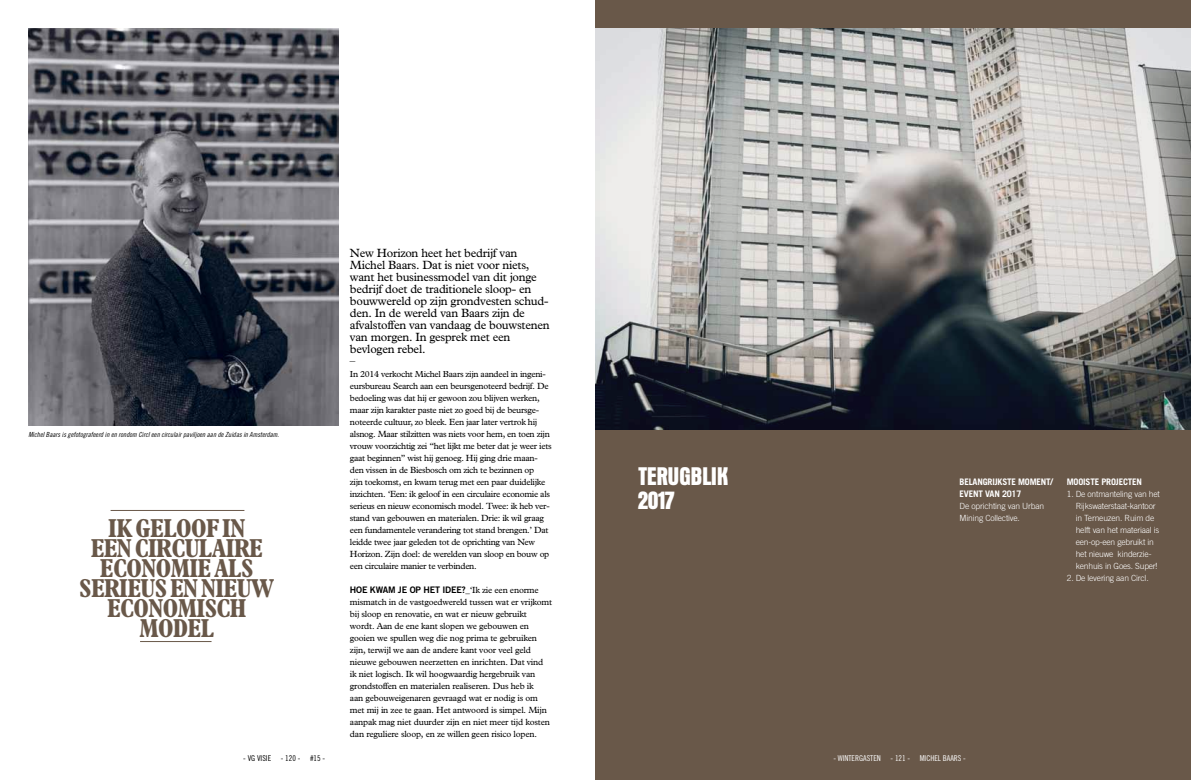
<style>
.page{position:relative;width:1191px;height:780px;background:#fff}
.page>*{position:absolute;margin:0;border:0;box-sizing:border-box;transform-origin:0 0}
.t1{font:700 condensed 26.1px/20px "M Plantin";letter-spacing:-.02em;color:#695849;text-align:center}
.t2{font:700 condensed 25.9px/24px "Aurora BT";letter-spacing:-.02em;color:#fff}
.t3{font:12px/12px "M Plantin";letter-spacing:-.02em;color:#000}
.t4{font:11px "M Plantin";color:#000}
.t5{font:9px/12px "M Plantin";letter-spacing:-.03em;color:#000}
.t6{font:700 9px/12px "Trade Gothic";letter-spacing:-.02em;color:#fff}
.t7{font:9px "Trade Gothic Bold Two";letter-spacing:-.02em;color:#000}
.t8{font:300 8.5px/12px "Trade Gothic";letter-spacing:-.02em;color:#fff}
.t9{font:8px "Trade Gothic Cond Eighteen";color:#fff}
.t10{font:8px "Trade Gothic Cond Eighteen";color:#000}
.t11{font:7px "Trade Gothic Cond Eighteen Obl";color:#000}
.s1{font-family:"M Plantin"}
</style>
<div class="page">
<div style="left:595px;top:0;width:596px;height:780px;background:#695849"></div>
<img style="left:596px;top:28px;width:595px;height:401px">
<img style="left:28px;top:28px;width:310px;height:397px">
<hr style="left:140px;top:641px;width:71px;height:1px;background:#695849">
<hr style="left:111px;top:510px;width:133px;height:1px;background:#695849">
<p class="t11" style="left:28px;top:430px;width:252px">Michel Baars is gefotografeerd in en rondom Circl een circulair paviljoen aan de Zuidas in Amsterdam.</p>
<h1 class="t1" style="left:79px;top:517px;width:197px">IK GELOOF IN<br>EEN CIRCULAIRE<br>ECONOMIE ALS<br>SERIEUS EN NIEUW<br>ECONOMISCH<br>MODEL</h1>
<p class="t3" style="left:350px;top:247px;width:201px">New Horizon heet het bedrijf van Michel Baars. Dat is niet voor niets, want het businessmodel van dit jonge bedrijf doet de traditionele sloop- en bouwwereld op zijn grondvesten schud&shy;den. In de wereld van Baars zijn de afvalstoffen van vandaag de bouwstenen van morgen. In gesprek met een bevlogen rebel.</p>
<p class="t4" style="left:350px;top:349px;width:7px">_</p>
<p class="t5" style="left:350px;top:368px;width:203px">In 2014 verkocht Michel Baars zijn aandeel in ingeni&shy;eursbureau Search aan een beursgenoteerd bedrijf. De bedoeling was dat hij er gewoon zou blijven werken, maar zijn karakter paste niet zo goed bij de beursge&shy;noteerde cultuur, zo bleek. Een jaar later vertrok hij alsnog. Maar stilzitten was niets voor hem, en toen zijn vrouw voorzichtig zei “het lijkt me beter dat je weer iets gaat beginnen” wist hij genoeg. Hij ging drie maan&shy;den vissen in de Biesbosch om zich te bezinnen op<br>zijn toekomst, en kwam terug met een paar duidelijke inzichten. ‘Een: ik geloof in een circulaire economie als serieus en nieuw economisch model. Twee: ik heb ver&shy;stand van gebouwen en materialen. Drie: ik wil graag een fundamentele verandering tot stand brengen.’ Dat leidde twee jaar geleden tot de oprichting van New Horizon. Zijn doel: de werelden van sloop en bouw op een circulaire manier te verbinden.</p>
<p class="t7" style="left:350px;top:584px;width:190px">HOE KWAM JE OP H ET IDEE?_<span class="s1">‘Ik zie een enorme</span></p>
<p class="t5" style="left:350px;top:596px;width:204px">mismatch in de vastgoedwereld tussen wat er vrijkomt bij sloop en renovatie, en wat er nieuw gebruikt wordt. Aan de ene kant slopen we gebouwen en gooien we spullen weg die nog prima te gebruiken zijn, terwijl we aan de andere kant voor veel geld nieuwe gebouwen neerzetten en inrichten. Dat vind ik niet logisch. Ik wil hoogwaardig hergebruik van grondstoffen en materialen realiseren. Dus heb ik<br>aan gebouweigenaren gevraagd wat er nodig is om met mij in zee te gaan. Het antwoord is simpel. Mijn aanpak mag niet duurder zijn en niet meer tijd kosten dan reguliere sloop, en ze willen geen risico lopen.</p>
<h2 class="t2" style="left:638px;top:464px;width:92px">TERUGBLIK<br>2017</h2>
<p class="t6" style="left:959px;top:476px;width:95px">BELANGRIJKSTE MOMENT/<br>EVENT VAN 2017</p>
<p class="t8" style="left:959px;top:500px;width:86px">De oprichting van Urban<br>Mining Collective.</p>
<p class="t10" style="left:243px;top:753px;width:29px">- VG VISIE</p>
<p class="t10" style="left:310px;top:753px;width:17px">#15 -</p>
<p class="t10" style="left:281px;top:753px;width:21px">- 120 -</p>
<p class="t9" style="left:833px;top:753px;width:20px">- WINTERGASTE</p>
<p class="t9" style="left:877px;top:753px;width:52px">N - 121 - MICHEL</p>
<p class="t9" style="left:942px;top:753px;width:5px">BAARS</p>
<p class="t9" style="left:963px;top:753px;width:4px">-</p>
<p class="t6" style="left:1066px;top:476px;width:77px">MOOISTE PROJECTEN</p>
<p class="t8" style="left:1075px;top:488px;width:86px;text-indent:-9px">1. De ontmanteling van het<br>Rijkswaterstaat-kantoor in Terneuzen. Ruim de helft van het materiaal is een-op-een gebruikt in het nieuwe kinderzie&shy;kenhuis in Goes. Super!</p>
<p class="t8" style="left:1066px;top:572px;width:83px">2. De levering aan Circl.</p>
</div>
